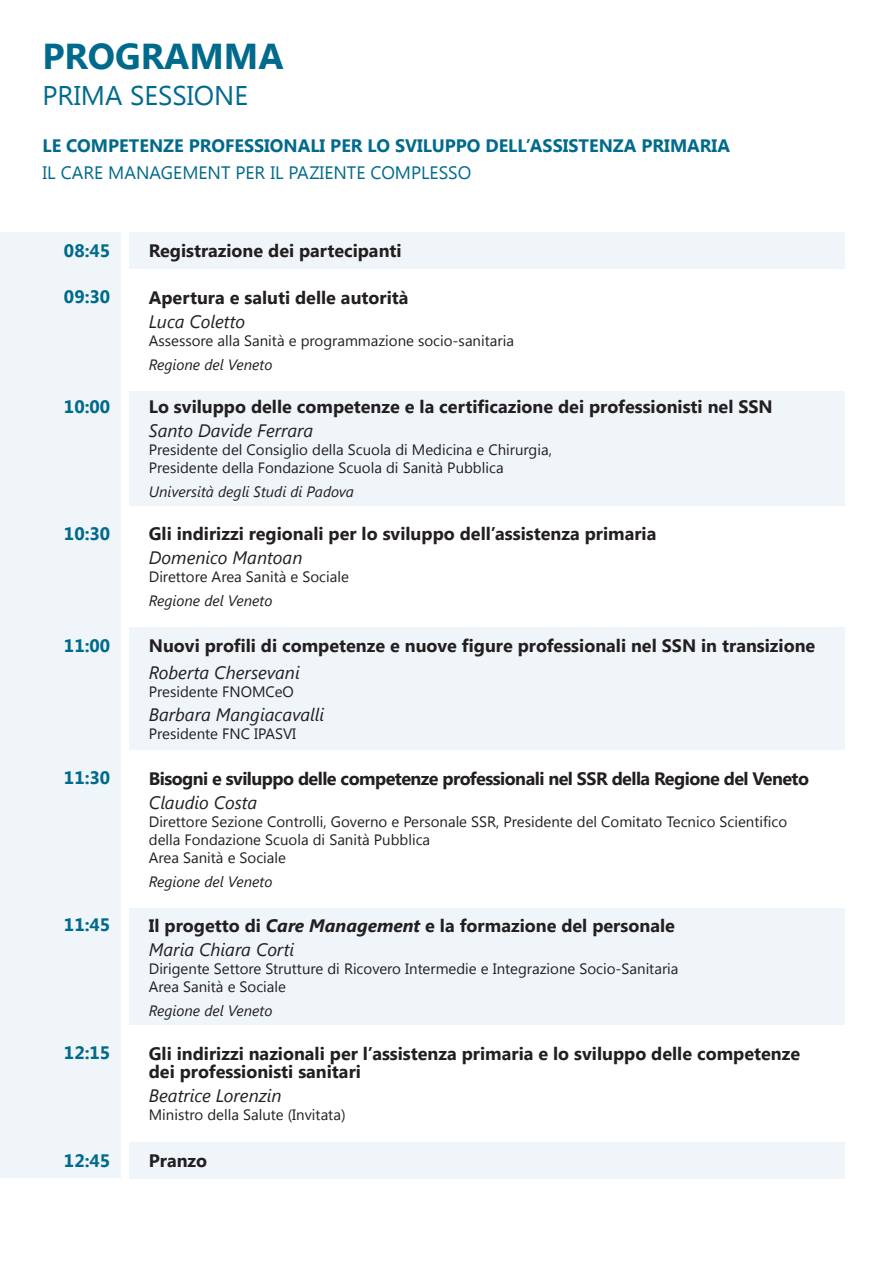
<style>
.page{position:relative;width:893px;height:1263px;background:#fff}
.page>*{position:absolute;margin:0;border:0;box-sizing:border-box;transform-origin:0 0}
.t1{font:700 36px "Segoe UI";color:#006a8d}
.t2{font:27px "Segoe UI";color:#006a8d}
.t3{font:700 18px/24px "Segoe UI";color:#231f20}
.t4{font:italic 18px "Segoe UI";color:#231f20}
.t5{font:700 18px "Segoe UI";color:#006a8d}
.t6{font:700 18px "Segoe UI";letter-spacing:-.03em;color:#231f20}
.t7{font:18px "Segoe UI";color:#006a8d}
.t8{font:15px/18px "Segoe UI";color:#231f20}
.t9{font:italic 15px "Segoe UI";color:#231f20}
.s1{font-style:italic}
.s2{font-weight:400;font-style:italic}
</style>
<div class="page">
<div style="left:130px;top:1142px;width:715px;height:36px;background:#eff5f8"></div>
<div style="left:130px;top:233px;width:715px;height:36px;background:#eff5f8"></div>
<div style="left:130px;top:627px;width:715px;height:123px;background:#eff5f8"></div>
<div style="left:130px;top:391px;width:715px;height:115px;background:#eff5f8"></div>
<div style="left:130px;top:908px;width:715px;height:116px;background:#eff5f8"></div>
<div style="left:0;top:233px;width:121px;height:945px;background:#eff5f8"></div>
<h1 class="t1" style="left:43px;top:30px;width:243px">PROGRAMMA</h1>
<h2 class="t2" style="left:43px;top:76px;width:207px">PRIMA SESSIONE</h2>
<p class="t5" style="left:43px;top:133px;width:689px">LE COMPETENZE PROFESSIONALI PER LO SVILUPPO DELL’ASSISTENZA PRIMARIA</p>
<p class="t7" style="left:43px;top:160px;width:430px">IL CARE MANAGEMENT PER IL PAZIENTE COMPLESSO</p>
<p class="t5" style="left:64px;top:238px;width:48px">08:45</p>
<p class="t5" style="left:64px;top:284px;width:48px">09:30</p>
<p class="t5" style="left:64px;top:394px;width:48px">10:00</p>
<p class="t5" style="left:64px;top:521px;width:48px">10:30</p>
<p class="t5" style="left:64px;top:632px;width:48px">11:00</p>
<p class="t5" style="left:64px;top:764px;width:48px">11:30</p>
<p class="t5" style="left:64px;top:911px;width:48px">11:45</p>
<p class="t5" style="left:64px;top:1040px;width:48px">12:15</p>
<p class="t5" style="left:64px;top:1147px;width:48px">12:45</p>
<p class="t3" style="left:149px;top:238px;width:254px">Registrazione dei partecipanti</p>
<p class="t3" style="left:149px;top:285px;width:261px">Apertura e saluti delle autorità</p>
<p class="t4" style="left:149px;top:309px;width:98px">Luca Coletto</p>
<p class="t8" style="left:149px;top:331px;width:367px">Assessore alla Sanità e programmazione socio-sanitaria</p>
<p class="t9" style="left:149px;top:354px;width:125px">Regione del Veneto</p>
<p class="t3" style="left:149px;top:394px;width:625px">Lo sviluppo delle competenze e la certificazione dei professionisti nel SSN</p>
<p class="t4" style="left:149px;top:418px;width:166px">Santo Davide Ferrara</p>
<p class="t8" style="left:149px;top:440px;width:405px">Presidente del Consiglio della Scuola di Medicina e Chirurgia,<br>Presidente della Fondazione Scuola di Sanità Pubblica</p>
<p class="t9" style="left:149px;top:481px;width:207px">Università degli Studi di Padova</p>
<p class="t3" style="left:149px;top:521px;width:509px">Gli indirizzi regionali per lo sviluppo dell’assistenza primaria</p>
<p class="t4" style="left:149px;top:545px;width:155px">Domenico Mantoan</p>
<p class="t8" style="left:149px;top:567px;width:202px">Direttore Area Sanità e Sociale</p>
<p class="t9" style="left:149px;top:590px;width:125px">Regione del Veneto</p>
<p class="t3" style="left:149px;top:632px;width:668px">Nuovi profili di competenze e nuove figure professionali nel SSN in transizione</p>
<p class="t4" style="left:149px;top:660px;width:152px">Roberta Chersevani</p>
<p class="t8" style="left:149px;top:682px;width:147px">Presidente FNOMCeO</p>
<p class="t4" style="left:149px;top:702px;width:177px">Barbara Mangiacavalli</p>
<p class="t8" style="left:149px;top:724px;width:149px">Presidente FNC IPASVI</p>
<p class="t6" style="left:149px;top:765px;width:662px">Bisogni e sviluppo delle competenze professionali nel SSR della Regione del Veneto</p>
<p class="t4" style="left:149px;top:790px;width:110px">Claudio Costa</p>
<p class="t8" style="left:149px;top:812px;width:640px">Direttore Sezione Controlli, Governo e Personale SSR, Presidente del Comitato Tecnico Scientifico della Fondazione Scuola di Sanità Pubblica<br>Area Sanità e Sociale</p>
<p class="t9" style="left:149px;top:871px;width:125px">Regione del Veneto</p>
<p class="t3" style="left:149px;top:912px;width:527px">Il progetto di <span class="s1">Care Management</span> e la formazione del personale<br><span class="s2">Maria Chiara Corti</span></p>
<p class="t8" style="left:149px;top:959px;width:531px">Dirigente Settore Strutture di Ricovero Intermedie e Integrazione Socio-Sanitaria<br>Area Sanità e Sociale</p>
<p class="t9" style="left:149px;top:1000px;width:125px">Regione del Veneto</p>
<p class="t3" style="left:149px;top:1043px;width:653px;line-height:18px">Gli indirizzi nazionali per l’assistenza primaria e lo sviluppo delle competenze dei professionisti sanitari</p>
<p class="t4" style="left:149px;top:1083px;width:134px">Beatrice Lorenzin</p>
<p class="t8" style="left:149px;top:1105px;width:198px">Ministro della Salute (Invitata)</p>
<p class="t3" style="left:149px;top:1147px;width:60px">Pranzo</p>
</div>
